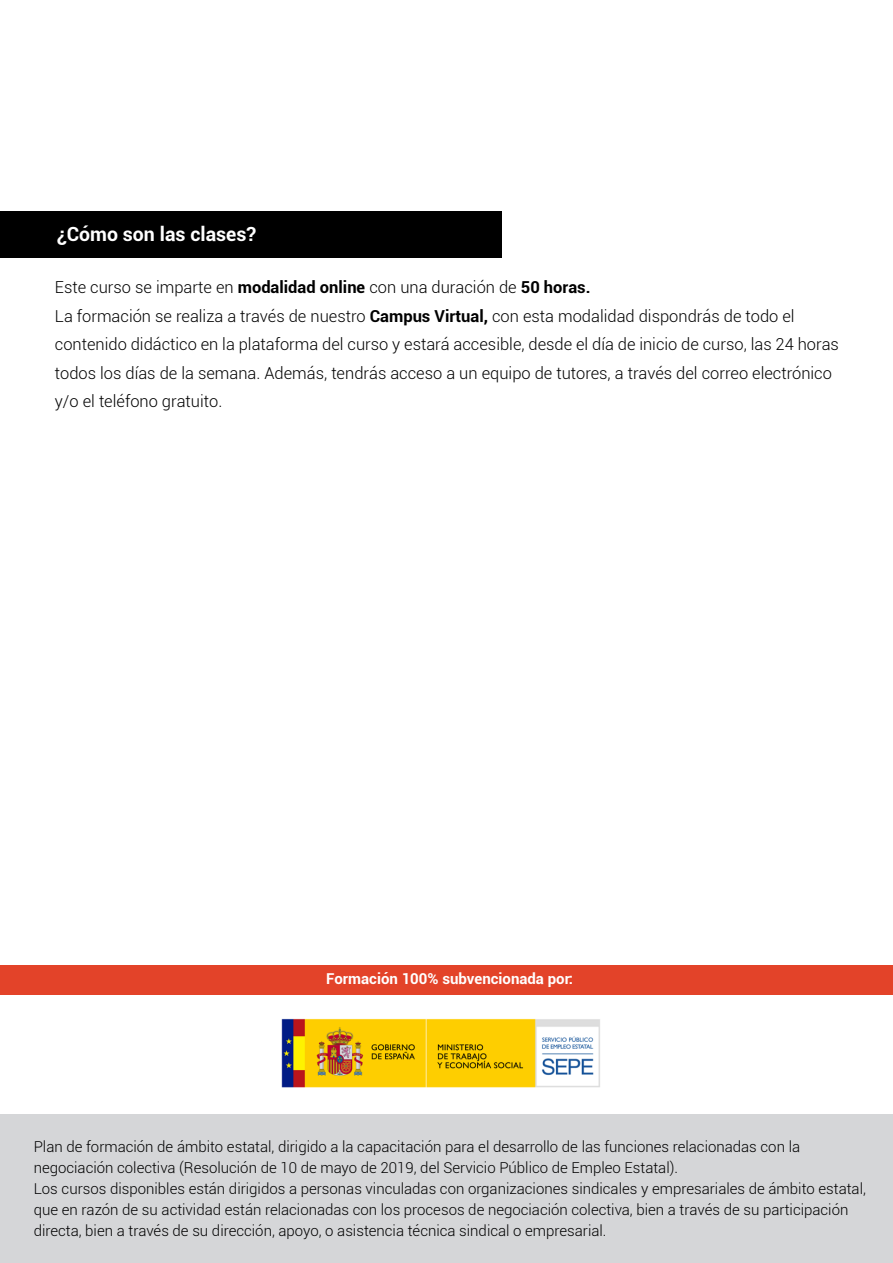
<style>
.page{position:relative;width:893px;height:1263px;background:#fff}
.page>*{position:absolute;margin:0;border:0;box-sizing:border-box;transform-origin:0 0}
.t1{font:700 19.5px "Roboto";color:#fff}
.t2{font:300 16.5px/28.5px "Roboto";color:#000}
.t3{font:300 15px "Roboto";color:#000}
.t4{font:700 15px "Roboto";color:#fff}
.s1{font-weight:700}
</style>
<div class="page">
<div style="left:0;top:212px;width:501px;height:46px;background:#000"></div>
<div style="left:0;top:965px;width:893px;height:30px;background:#e34329"></div>
<img style="left:281px;top:1018px;width:319px;height:70px">
<div style="left:0;top:1114px;width:893px;height:149px;background:#d5d6d8"></div>
<p class="t1" style="left:57px;top:220px;width:201px">¿Cómo son las clases?</p>
<p class="t2" style="left:55px;top:273px;width:537px">Este curso se imparte en <span class="s1">modalidad online</span> con una duración de <span class="s1">50 horas.</span></p>
<p class="t2" style="left:55px;top:301px;width:785px">La formación se realiza a través de nuestro <span class="s1">Campus Virtual,</span> con esta modalidad dispondrás de todo el contenido didáctico en la plataforma del curso y estará accesible, desde el día de inicio de curso, las 24 horas todos los días de la semana. Además, tendrás acceso a un equipo de tutores, a través del correo electrónico y/o el teléfono gratuito.</p>
<p class="t4" style="left:326px;top:968px;width:248px">Formación 100% subvencionada por:</p>
<p class="t3" style="left:34px;top:1136px;width:768px">Plan de formación de ámbito estatal, dirigido a la capacitación para el desarrollo de las funciones relacionadas con la</p>
<p class="t3" style="left:34px;top:1157px;width:646px">negociación colectiva (Resolución de 10 de mayo de 2019, del Servicio Público de Empleo Estatal).</p>
<p class="t3" style="left:34px;top:1178px;width:834px">Los cursos disponibles están dirigidos a personas vinculadas con organizaciones sindicales y empresariales de ámbito estatal,</p>
<p class="t3" style="left:34px;top:1199px;width:816px">que en razón de su actividad están relacionadas con los procesos de negociación colectiva, bien a través de su participación</p>
<p class="t3" style="left:34px;top:1220px;width:574px">directa, bien a través de su dirección, apoyo, o asistencia técnica sindical o empresarial.</p>
</div>
